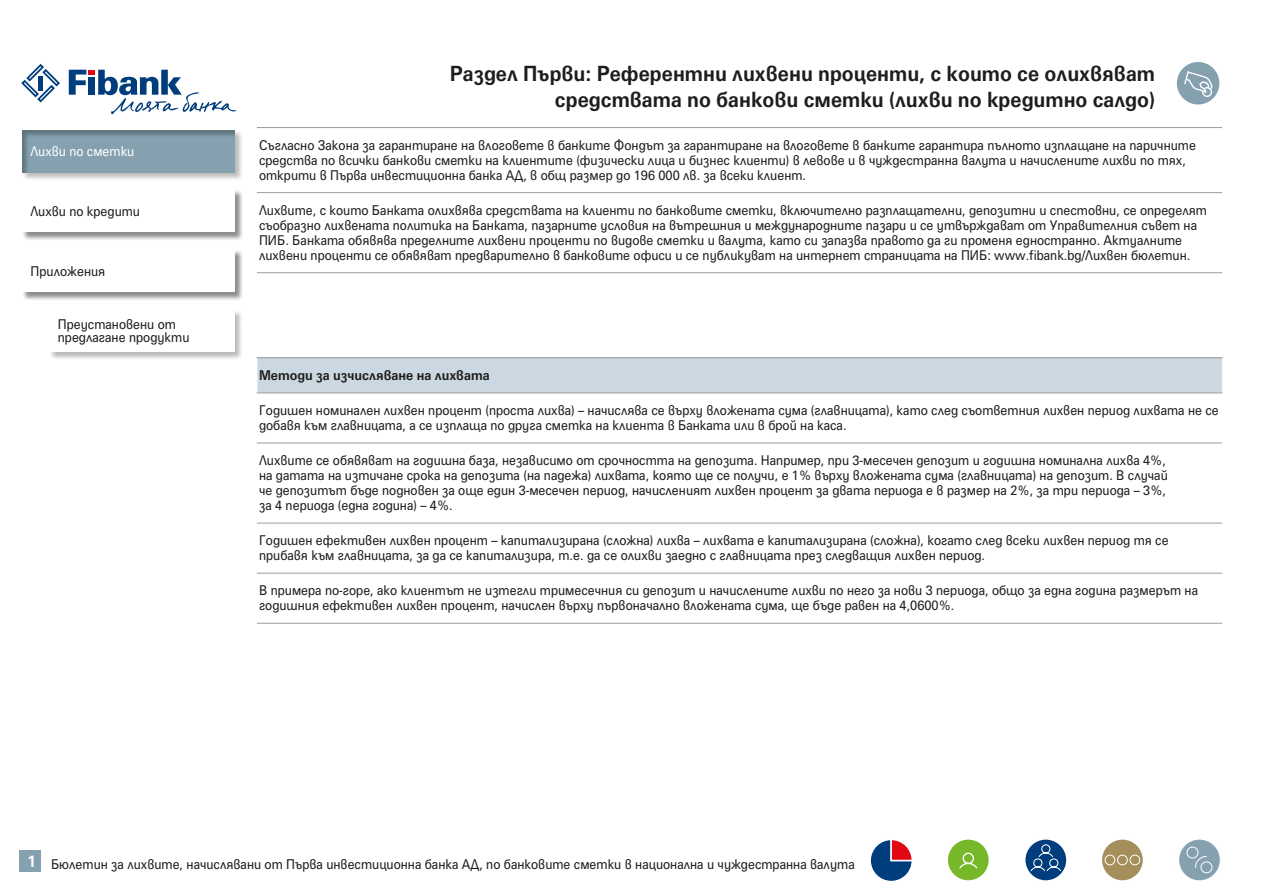
<style>
.page{position:relative;width:1263px;height:893px;background:#fff}
.page>*{position:absolute;margin:0;border:0;box-sizing:border-box;transform-origin:0 0}
.t1{font:700 21px/25.2px "SP Universus";color:#1d1d1b;text-align:right;scale:.9 1}
.t2{font:700 16.5px "SP Universus";color:#fff;scale:.9 1}
.t3{font:13.5px/15px "SP Universus";color:#1d1d1b;scale:.9 1}
.t4{font:700 13.5px "SP Universus";color:#1d1d1b;scale:.9 1}
.t5{font:13.5px "SP Universus";color:#fff;scale:.9 1}
</style>
<div class="page">
<div style="left:20px;top:850px;width:21px;height:22px;background:#85a0af"></div>
<svg style="left:1025px;top:839px;width:42px;height:42px"></svg>
<div style="left:1024px;top:838px;width:44px;height:44px;border:2px solid #fff;border-radius:50%"></div>
<svg style="left:1030px;top:844px;width:32px;height:28px"></svg>
<div style="left:947px;top:839px;width:42px;height:42px;background:#76b82a;border-radius:50%"></div>
<div style="left:946px;top:838px;width:44px;height:44px;border:2px solid #fff;border-radius:50%"></div>
<svg style="left:959px;top:852px;width:19px;height:17px"></svg>
<div style="left:1101px;top:839px;width:42px;height:42px;background:#a48e5b;border-radius:50%"></div>
<div style="left:1100px;top:838px;width:44px;height:44px;border:2px solid #fff;border-radius:50%"></div>
<svg style="left:1104px;top:854px;width:37px;height:12px"></svg>
<div style="left:870px;top:839px;width:42px;height:42px;background:#003d7c;border-radius:21px"></div>
<div style="left:869px;top:839px;width:44px;height:43px;border:2px solid #fff;border-radius:21px"></div>
<svg style="left:890px;top:839px;width:23px;height:23px"></svg>
<div style="left:1178px;top:839px;width:42px;height:42px;background:#85a0af;border-radius:50%"></div>
<div style="left:1178px;top:838px;width:43px;height:44px;border:2px solid #fff;border-radius:50%"></div>
<div style="left:1186px;top:847px;width:12px;height:11px;border:1px solid #fff;border-radius:50%"></div>
<div style="left:1200px;top:861px;width:12px;height:12px;border:1px solid #fff;border-radius:50%"></div>
<svg style="left:1194px;top:855px;width:13px;height:13px"></svg>
<div style="left:50px;top:310px;width:193px;height:49px;background:#1d1d1b;opacity:.3"></div>
<div style="left:49px;top:309px;width:186px;height:43px;background:#fff"></div>
<div style="left:22px;top:190px;width:221px;height:51px;background:#1d1d1b;opacity:.3"></div>
<div style="left:22px;top:189px;width:213px;height:43px;background:#fff"></div>
<div style="left:22px;top:250px;width:221px;height:51px;background:#1d1d1b;opacity:.3"></div>
<div style="left:22px;top:249px;width:213px;height:43px;background:#fff"></div>
<div style="left:9px;top:119px;width:240px;height:63px;background:#1d1d1b;opacity:.3"></div>
<div style="left:257px;top:358px;width:965px;height:35px;background:#cbd8e1"></div>
<hr style="left:257px;top:127px;width:965px;height:1px;background:#9d9d9c">
<hr style="left:257px;top:192px;width:965px;height:1px;background:#9d9d9c">
<hr style="left:257px;top:272px;width:965px;height:1px;background:#9d9d9c">
<hr style="left:257px;top:443px;width:965px;height:1px;background:#9d9d9c">
<hr style="left:257px;top:523px;width:965px;height:1px;background:#9d9d9c">
<hr style="left:257px;top:573px;width:965px;height:1px;background:#9d9d9c">
<hr style="left:257px;top:623px;width:965px;height:1px;background:#9d9d9c">
<hr style="left:256px;top:357px;width:966px;height:1px;background:#9d9d9c">
<hr style="left:256px;top:393px;width:966px;height:1px;background:#9d9d9c">
<div style="left:1177px;top:62px;width:42px;height:42px;background:#85a0af;border-radius:50%"></div>
<svg style="left:1184px;top:71px;width:28px;height:26px"></svg>
<svg style="left:21px;top:64px;width:39px;height:38px"></svg>
<svg style="left:69px;top:70px;width:168px;height:45px"></svg>
<p class="t5" style="left:31px;top:143px;width:117px">Лихви по сметки</p>
<p class="t3" style="left:31px;top:203px;width:123px">Лихви по кредити</p>
<p class="t3" style="left:31px;top:263px;width:85px">Приложения</p>
<p class="t3" style="left:58px;top:317px;width:148px;line-height:13.5px">Преустановени от предлагане продукти</p>
<h1 class="t1" style="left:450px;top:61px;width:785px">Раздел Първи: Референтни лихвени проценти, с които се олихвяват средствата по банкови сметки (лихви по кредитно салдо)</h1>
<p class="t3" style="left:259px;top:137px;width:1042px">Съгласно Закона за гарантиране на влоговете в банките Фондът за гарантиране на влоговете в банките гарантира пълното изплащане на паричните средства по всички банкови сметки на клиентите (физически лица и бизнес клиенти) в левове и в чуждестранна валута и начислените лихви по тях, открити в Първа инвестиционна банка АД, в общ размер до 196 000 лв. за всеки клиент.</p>
<p class="t3" style="left:259px;top:202px;width:1055px">Лихвите, с които Банката олихвява средствата на клиенти по банковите сметки, включително разплащателни, депозитни и спестовни, се определят съобразно лихвената политика на Банката, пазарните условия на вътрешния и международните пазари и се утвърждават от Управителния съвет на ПИБ. Банката обявява пределните лихвени проценти по видове сметки и валута, като си запазва правото да ги променя едностранно. Актуалните лихвени проценти се обявяват предварително в банковите офиси и се публикуват на интернет страницата на ПИБ: www.fibank.bg/Лихвен бюлетин.</p>
<p class="t4" style="left:259px;top:367px;width:258px">Методи за изчисляване на лихвата</p>
<p class="t3" style="left:259px;top:403px;width:1068px">Годишен номинален лихвен процент (проста лихва) – начислява се върху вложената сума (главницата), като след съответния лихвен период лихвата не се добавя към главницата, а се изплаща по друга сметка на клиента в Банката или в брой на каса.</p>
<p class="t3" style="left:259px;top:453px;width:1011px">Лихвите се обявяват на годишна база, независимо от срочността на депозита. Например, при 3-месечен депозит и годишна номинална лихва 4%, на датата на изтичане срока на депозита (на падежа) лихвата, която ще се получи, е 1% върху вложената сума (главницата) на депозит. В случай че депозитът бъде подновен за още един 3-месечен период, начисленият лихвен процент за двата периода е в размер на 2%, за три периода – 3%, за 4 периода (една година) – 4%.</p>
<p class="t3" style="left:259px;top:533px;width:1012px">Годишен ефективен лихвен процент – капитализирана (сложна) лихва – лихвата е капитализирана (сложна), когато след всеки лихвен период тя се прибавя към главницата, за да се капитализира, т.е. да се олихви заедно с главницата през следващия лихвен период.</p>
<p class="t3" style="left:259px;top:583px;width:1045px">В примера по-горе, ако клиентът не изтегли тримесечния си депозит и начислените лихви по него за нови 3 периода, общо за една година размерът на годишния ефективен лихвен процент, начислен върху първоначално вложената сума, ще бъде равен на 4,0600%.</p>
<p class="t2" style="left:27px;top:851px;width:12px">1</p>
<p class="t3" style="left:51px;top:856px;width:894px">Бюлетин за лихвите, начислявани от Първа инвестиционна банка АД, по банковите сметки в национална и чуждестранна валута</p>
</div>
